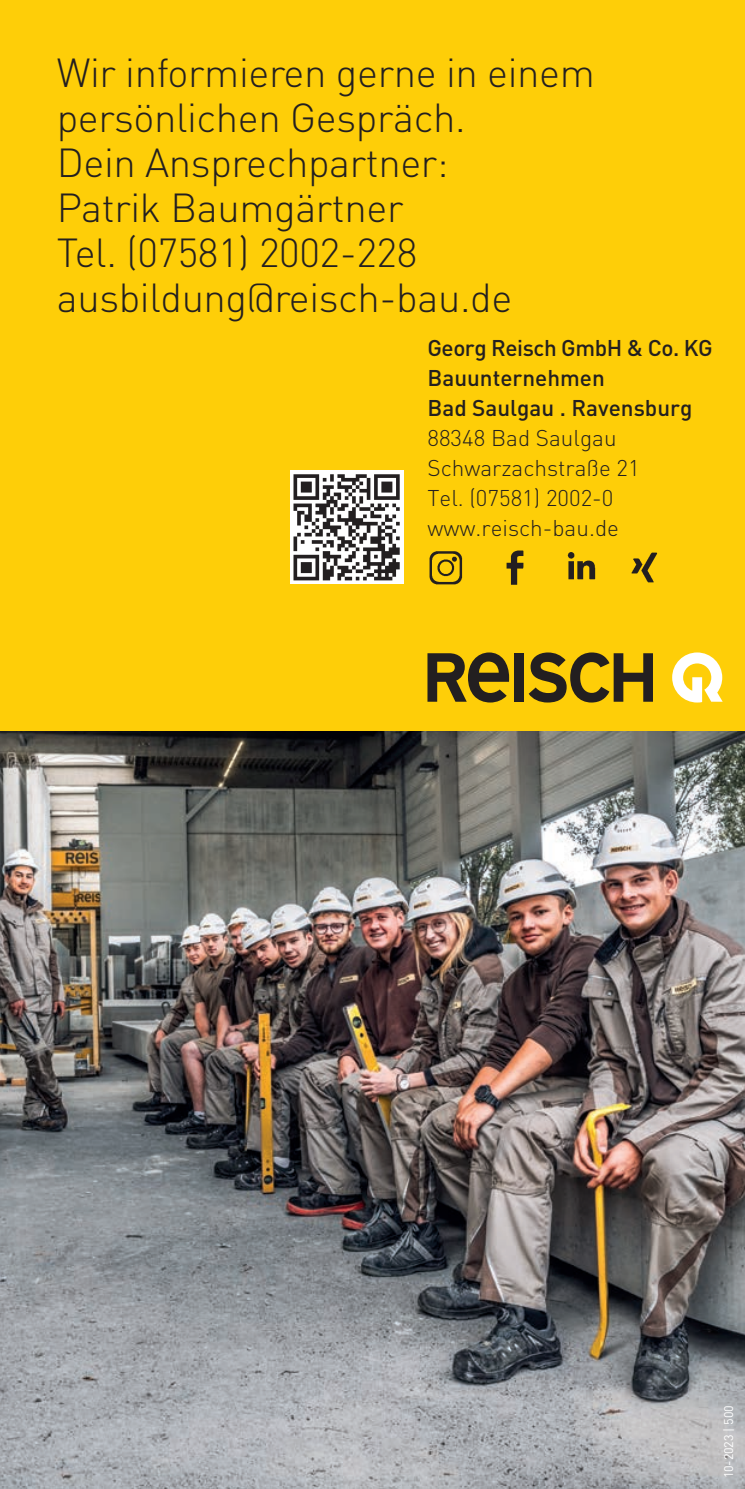
<style>
.page{position:relative;width:745px;height:1489px;background:#fff}
.page>*{position:absolute;margin:0;border:0;box-sizing:border-box;transform-origin:0 0}
.t1{font:300 40px/45px "DIN";letter-spacing:-.01em;color:#231f20}
.t2{font:300 22.5px/30px "DIN";color:#231f20}
.t3{font:500 22.5px/30px "DIN";color:#231f20}
.t4{font:12.5px "DIN";letter-spacing:-.01em;color:#fff}
</style>
<div class="page">
<img style="left:0;top:730px;width:744px;height:758px">
<div style="left:0;top:0;width:744px;height:730px;background:#fece08"></div>
<div style="left:514px;top:653px;width:9px;height:48px;background:#231f20"></div>
<svg style="left:528px;top:652px;width:124px;height:50px"></svg>
<svg style="left:427px;top:652px;width:82px;height:50px"></svg>
<svg style="left:672px;top:652px;width:50px;height:50px"></svg>
<div style="left:289px;top:470px;width:114px;height:114px;background:#fff"></div>
<svg style="left:293px;top:474px;width:106px;height:106px"></svg>
<img style="left:429px;top:551px;width:33px;height:34px">
<img style="left:506px;top:550px;width:18px;height:35px">
<img style="left:567px;top:553px;width:29px;height:27px">
<img style="left:631px;top:553px;width:26px;height:30px">
<p class="t1" style="left:57px;top:50px;width:539px">Wir informieren gerne in einem persönlichen Gespräch.<br>Dein Ansprechpartner:<br>Patrik Baumgärtner<br>Tel. (07581) 2002-228 ausbildung@reisch-bau.de</p>
<p class="t3" style="left:427px;top:332px;width:287px">Georg Reisch GmbH &amp; Co. KG<br>Bauunternehmen<br>Bad Saulgau . Ravensburg</p>
<p class="t2" style="left:427px;top:422px;width:213px">88348 Bad Saulgau<br>Schwarzachstraße 21<br>Tel. (07581) 2002-0 www.reisch-bau.de</p>
<p class="t4" style="left:720px;top:1478px;width:74px;rotate:-90deg">10-2023 | 500</p>
</div>
